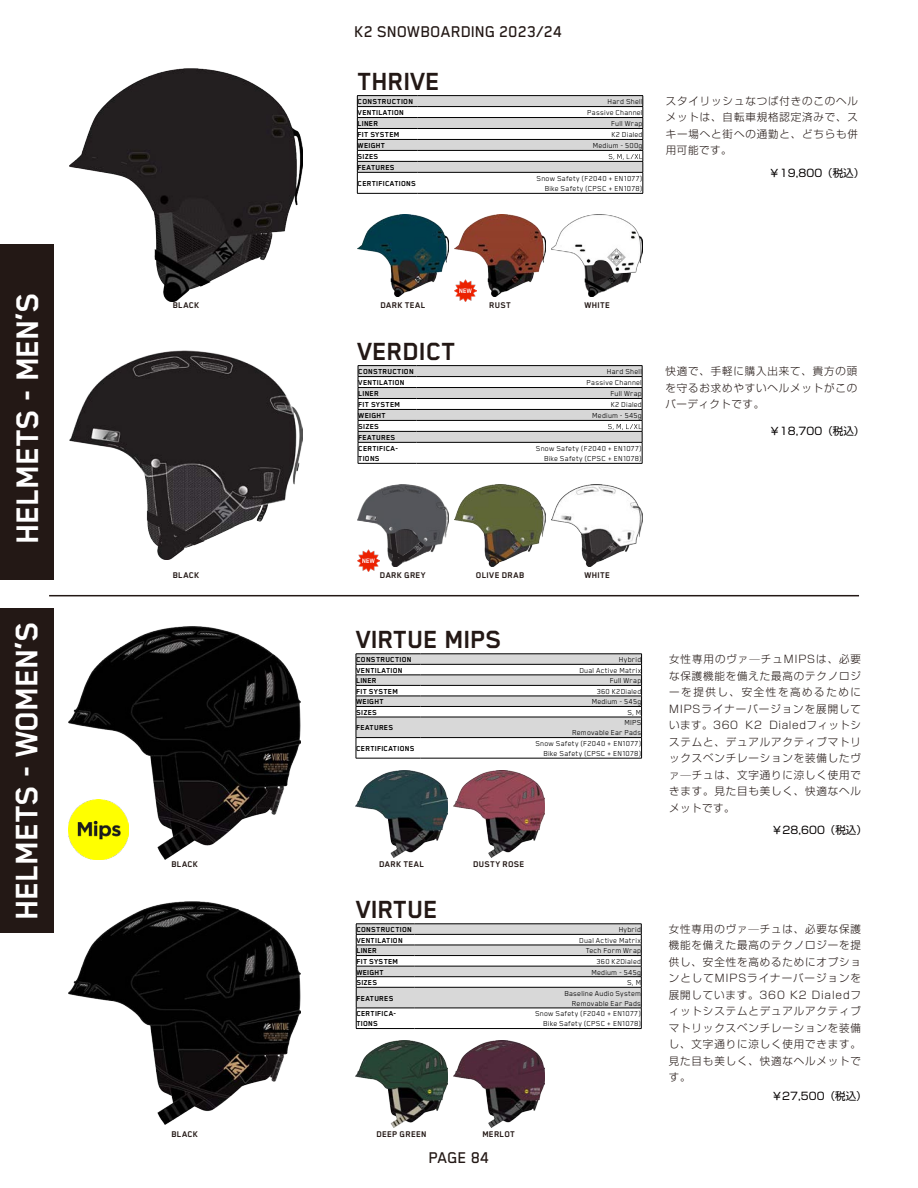
<style>
.page{position:relative;width:918px;height:1188px;background:#fff}
.page>*{position:absolute;margin:0;border:0;box-sizing:border-box;transform-origin:0 0}
.t1{font:700 36px "Blender Pro";color:#fff}
.t2{font:700 28.65px "Blender Pro";color:#231815}
.t3{font:500 18px "Blender Pro";letter-spacing:.005em;color:#231815}
.t4{font:300 10.5px/16.5px "Shin Go";letter-spacing:.08em;color:#231815;text-align:justify}
.t5{font:10.5px "Shin Go";color:#040000}
.t6{font:700 9.6px "Blender Pro";letter-spacing:.035em;color:#231815}
.t7{font:8.4px/10.1px "Blender Pro";letter-spacing:.03em;color:#000;text-align:right}
.t8{font:700 8.4px/10.9px "Blender Pro";letter-spacing:.035em;color:#000}
.s1{color:#fff}
</style>
<div class="page">
<div style="left:0;top:244px;width:53px;height:336px;background:#231815"></div>
<div style="left:0;top:609px;width:53px;height:324px;background:#231815"></div>
<hr style="left:357px;top:95px;width:60px;height:1px;background:#000">
<hr style="left:417px;top:95px;width:226px;height:1px;background:#000">
<hr style="left:357px;top:193px;width:60px;height:1px;background:#000">
<hr style="left:417px;top:193px;width:226px;height:1px;background:#000">
<svg style="left:357px;top:96px;width:287px;height:97px"></svg>
<img style="left:552px;top:215px;width:91px;height:81px">
<img style="left:454px;top:215px;width:92px;height:82px">
<img style="left:357px;top:215px;width:91px;height:82px">
<img style="left:70px;top:69px;width:232px;height:232px">
<img style="left:454px;top:279px;width:22px;height:22px">
<hr style="left:358px;top:365px;width:58px;height:1px;background:#000">
<hr style="left:416px;top:365px;width:226px;height:1px;background:#000">
<hr style="left:358px;top:463px;width:58px;height:1px;background:#000">
<hr style="left:416px;top:463px;width:226px;height:1px;background:#000">
<svg style="left:358px;top:366px;width:285px;height:97px"></svg>
<img style="left:552px;top:485px;width:91px;height:82px">
<img style="left:454px;top:484px;width:92px;height:83px">
<img style="left:357px;top:484px;width:91px;height:83px">
<img style="left:70px;top:350px;width:232px;height:210px">
<img style="left:357px;top:549px;width:22px;height:22px">
<hr style="left:49px;top:595px;width:810px;height:1px;background:#231815">
<hr style="left:356px;top:1028px;width:58px;height:1px;background:#000">
<hr style="left:414px;top:1028px;width:228px;height:1px;background:#000">
<svg style="left:356px;top:924px;width:286px;height:104px"></svg>
<img style="left:453px;top:1040px;width:91px;height:87px">
<img style="left:356px;top:1040px;width:91px;height:87px">
<img style="left:69px;top:902px;width:232px;height:222px">
<hr style="left:356px;top:758px;width:64px;height:1px;background:#000">
<hr style="left:420px;top:758px;width:222px;height:1px;background:#000">
<svg style="left:356px;top:654px;width:286px;height:104px"></svg>
<img style="left:453px;top:770px;width:91px;height:87px">
<img style="left:356px;top:770px;width:91px;height:87px">
<img style="left:69px;top:627px;width:232px;height:232px">
<img style="left:69px;top:799px;width:59px;height:60px">
<h3 class="t3" style="left:354px;top:22px;width:209px">K2 SNOWBOARDING 2023/24</h3>
<h2 class="t2" style="left:357px;top:66px;width:84px">THRIVE</h2>
<p class="t8" style="left:358px;top:96px;width:57px">CONSTRUCTION</p>
<p class="t7" style="left:608px;top:97px;width:37px">Hard Shell</p>
<p class="t8" style="left:358px;top:107px;width:48px">VENTILATION</p>
<p class="t7" style="left:587px;top:108px;width:57px">Passive Channel</p>
<p class="t8" style="left:358px;top:118px;width:22px">LINER</p>
<p class="t7" style="left:611px;top:119px;width:33px">Full Wrap</p>
<p class="t8" style="left:358px;top:129px;width:43px">FIT SYSTEM</p>
<p class="t7" style="left:611px;top:129px;width:33px">K2 Dialed</p>
<p class="t8" style="left:358px;top:140px;width:29px">WEIGHT</p>
<p class="t7" style="left:593px;top:140px;width:51px">Medium - 500g</p>
<p class="t8" style="left:358px;top:151px;width:39px">SIZES<br>FEATURES</p>
<p class="t8" style="left:358px;top:178px;width:60px">CERTIFICATIONS</p>
<p class="t7" style="left:537px;top:173px;width:107px">Snow Safety (F2040 + EN1077)<br>Bike Safety (CPSC + EN1078)</p>
<p class="t4" style="left:666px;top:92px;width:193px">スタイリッシュなつば付きのこのヘルメットは、自転車規格認定済みで、スキー場へと街への通勤と、どちらも併用可能です。</p>
<p class="t5" style="left:769px;top:166px;width:97px">￥19,800（税込）</p>
<h1 class="t1" style="left:8px;top:544px;width:253px;rotate:-90deg">HELMETS - MEN’S</h1>
<p class="t6" style="left:173px;top:300px;width:28px">BLACK</p>
<p class="t6" style="left:380px;top:300px;width:46px">DARK TEAL</p>
<p class="t6" style="left:489px;top:300px;width:23px">RUST</p>
<p class="t6" style="left:585px;top:300px;width:27px">WHITE</p>
<h2 class="t2" style="left:357px;top:336px;width:100px">VERDICT</h2>
<p class="t8" style="left:358px;top:366px;width:57px">CONSTRUCTION</p>
<p class="t7" style="left:607px;top:367px;width:37px">Hard Shell</p>
<p class="t8" style="left:358px;top:377px;width:48px">VENTILATION</p>
<p class="t7" style="left:587px;top:378px;width:57px">Passive Channel</p>
<p class="t8" style="left:358px;top:388px;width:22px">LINER</p>
<p class="t7" style="left:610px;top:389px;width:33px">Full Wrap</p>
<p class="t8" style="left:358px;top:399px;width:43px">FIT SYSTEM</p>
<p class="t7" style="left:611px;top:399px;width:33px">K2 Dialed</p>
<p class="t8" style="left:358px;top:410px;width:29px">WEIGHT</p>
<p class="t7" style="left:592px;top:410px;width:51px">Medium - 545g</p>
<p class="t8" style="left:358px;top:421px;width:41px">SIZES<br>FEATURES<br>CERTIFICA-</p>
<p class="t8" style="left:358px;top:453px;width:23px">TIONS</p>
<p class="t7" style="left:536px;top:443px;width:107px">Snow Safety (F2040 + EN1077)<br>Bike Safety (CPSC + EN1078)</p>
<h1 class="t1" style="left:8px;top:920px;width:300px;rotate:-90deg">HELMETS - WOMEN’S</h1>
<p class="t6" style="left:173px;top:570px;width:28px">BLACK</p>
<p class="t6" style="left:380px;top:570px;width:47px">DARK GREY</p>
<p class="t6" style="left:476px;top:570px;width:50px">OLIVE DRAB</p>
<p class="t6" style="left:585px;top:570px;width:27px">WHITE</p>
<h2 class="t2" style="left:356px;top:625px;width:147px">VIRTUE MIPS</h2>
<p class="t8" style="left:356px;top:654px;width:57px">CONSTRUCTION</p>
<p class="t7" style="left:619px;top:655px;width:24px">Hybrid</p>
<p class="t8" style="left:356px;top:665px;width:48px">VENTILATION</p>
<p class="t7" style="left:579px;top:665px;width:63px">Dual Active Matrix</p>
<p class="t8" style="left:356px;top:675px;width:22px">LINER</p>
<p class="t7" style="left:610px;top:676px;width:33px">Full Wrap</p>
<p class="t8" style="left:356px;top:686px;width:43px">FIT SYSTEM</p>
<p class="t7" style="left:597px;top:686px;width:46px">360 K2Dialed</p>
<p class="t8" style="left:356px;top:696px;width:29px">WEIGHT</p>
<p class="t7" style="left:592px;top:697px;width:51px">Medium - 545g</p>
<p class="t8" style="left:356px;top:707px;width:22px">SIZES</p>
<p class="t7" style="left:627px;top:707px;width:15px">S, M</p>
<p class="t8" style="left:356px;top:722px;width:39px">FEATURES</p>
<p class="t7" style="left:572px;top:718px;width:71px">MIPS<br>Removable Ear Pads</p>
<p class="t8" style="left:356px;top:743px;width:60px">CERTIFICATIONS</p>
<p class="t7" style="left:535px;top:738px;width:107px">Snow Safety (F2040 + EN1077)<br>Bike Safety (CPSC + EN1078)</p>
<p class="t6" style="left:171px;top:859px;width:28px">BLACK</p>
<p class="t6" style="left:379px;top:859px;width:46px">DARK TEAL</p>
<p class="t6" style="left:473px;top:859px;width:53px">DUSTY ROSE</p>
<h2 class="t2" style="left:356px;top:895px;width:83px">VIRTUE</h2>
<p class="t8" style="left:356px;top:924px;width:57px">CONSTRUCTION</p>
<p class="t7" style="left:619px;top:925px;width:24px">Hybrid</p>
<p class="t8" style="left:356px;top:935px;width:48px">VENTILATION</p>
<p class="t7" style="left:579px;top:935px;width:63px">Dual Active Matrix</p>
<p class="t8" style="left:356px;top:945px;width:22px">LINER</p>
<p class="t7" style="left:586px;top:946px;width:57px">Tech Form Wrap</p>
<p class="t8" style="left:356px;top:956px;width:43px">FIT SYSTEM</p>
<p class="t7" style="left:597px;top:956px;width:46px">360 K2Dialed</p>
<p class="t8" style="left:356px;top:966px;width:29px">WEIGHT</p>
<p class="t7" style="left:591px;top:967px;width:51px">Medium - 545g</p>
<p class="t8" style="left:356px;top:977px;width:22px">SIZES</p>
<p class="t7" style="left:627px;top:977px;width:15px">S, M</p>
<p class="t8" style="left:356px;top:993px;width:39px">FEATURES</p>
<p class="t7" style="left:564px;top:988px;width:78px">Baseline Audio System<br>Removable Ear Pads</p>
<p class="t8" style="left:356px;top:1009px;width:41px;line-height:10.1px">CERTIFICA-<br>TIONS</p>
<p class="t7" style="left:535px;top:1009px;width:107px">Snow Safety (F2040 + EN1077)<br>Bike Safety (CPSC + EN1078)</p>
<p class="t6" style="left:171px;top:1129px;width:28px">BLACK</p>
<p class="t6" style="left:377px;top:1129px;width:51px">DEEP GREEN</p>
<p class="t6" style="left:482px;top:1129px;width:34px">MERLOT</p>
<h3 class="t3" style="left:428px;top:1148px;width:62px">PAGE 84</h3>
<p class="t4" style="left:665px;top:362px;width:193px">快適で、手軽に購入出来て、貴方の頭を守るお求めやすいヘルメットがこのバーディクトです。</p>
<p class="t5" style="left:769px;top:424px;width:97px">￥18,700（税込）</p>
<p class="t4" style="left:669px;top:651px;width:193px">女性専用のヴァ―チュMIPSは、必要な保護機能を備えた最高のテクノロジーを提供し、安全性を高めるためにMIPSライナーバージョンを展開しています。360 K2 Dialedフィットシステムと、デュアルアクティブマトリックスベンチレーションを装備したヴァ―チュは、文字通りに涼しく使用できます。見た目も美しく、快適なヘルメットです。</p>
<p class="t5" style="left:772px;top:823px;width:97px">￥28,600（税込）</p>
<p class="t4" style="left:669px;top:920px;width:193px">女性専用のヴァ―チュは、必要な保護機能を備えた最高のテクノロジーを提供し、安全性を高めるためにオプションとしてMIPSライナーバージョンを展開しています。360<span class="s1">-</span>K2<span class="s1">-</span>Dialedフィットシステムとデュアルアクティブマトリックスベンチレーションを装備し、文字通りに涼しく使用できます。見た目も美しく、快適なヘルメットです。</p>
<p class="t5" style="left:772px;top:1089px;width:97px">￥27,500（税込）</p>
</div>
